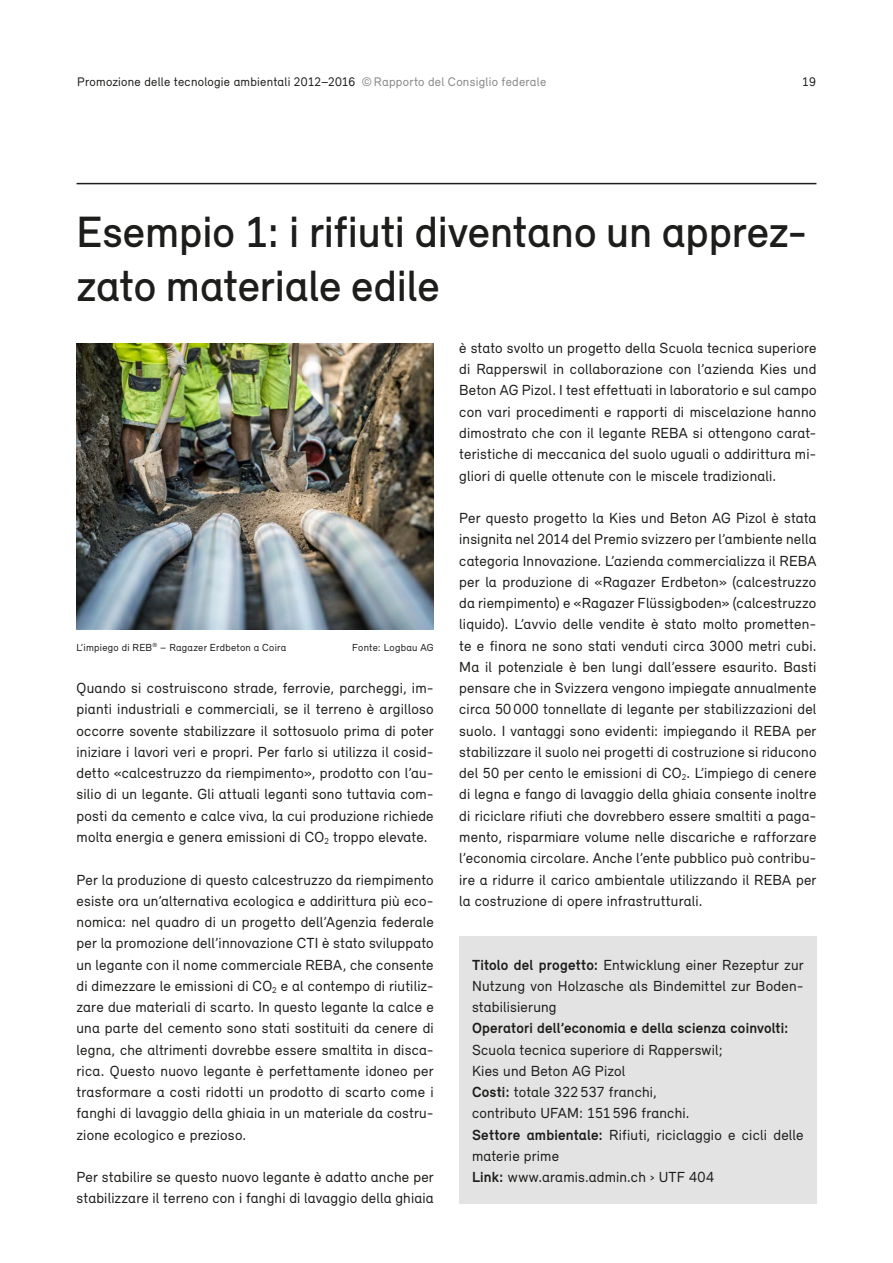
<style>
.page{position:relative;width:893px;height:1263px;background:#fff}
.page>*{position:absolute;margin:0;border:0;box-sizing:border-box;transform-origin:0 0}
.H1_07_Kapiteltitel{font:500 45px/54px "Relevant";letter-spacing:-.005em;color:#1d1d1b}
.P_07_Grundtext{font:15px/21.3px "Relevant";letter-spacing:.01em;color:#1d1d1b;text-align:justify}
.t1{font:12.75px "Relevant";letter-spacing:.02em;color:#1d1d1b}
.t2{font:10.5px "Relevant";letter-spacing:.025em;color:#1d1d1b}
.s1{color:#878787}
.s2{font-weight:700}
</style>
<div class="page">
<hr style="left:77px;top:183px;width:739px;height:1px;background:#1d1d1b">
<img style="left:77px;top:344px;width:357px;height:285px">
<div style="left:459px;top:935px;width:357px;height:268px;background:#e3e3e3"></div>
<p class="t1" style="left:77px;top:74px;width:470px">Promozione delle tecnologie ambientali 2012–2016 <span class="s1">©Rapporto del Consiglio federale</span></p>
<p class="t1" style="left:802px;top:74px;width:15px">19</p>
<h1 class="H1_07_Kapiteltitel" style="left:77px;top:204px;width:732px">Esempio 1: i rifiuti diventano un apprez&shy;zato materiale edile</h1>
<p class="t2" style="left:77px;top:641px;width:211px">L’impiego di REB<sup>®</sup> – Ragazer Erdbeton a Coira</p>
<p class="t2" style="left:352px;top:641px;width:83px">Fonte: Logbau AG</p>
<p class="P_07_Grundtext" style="left:77px;top:677px;width:359px">Quando si costruiscono strade, ferrovie, parcheggi, im&shy;pianti industriali e commerciali, se il terreno è argilloso occorre sovente stabilizzare il sottosuolo prima di poter iniziare i lavori veri e propri. Per farlo si utilizza il cosid&shy;detto «calcestruzzo da riempimento», prodotto con l’au&shy;silio di un legante. Gli attuali leganti sono tuttavia com&shy;posti da cemento e calce viva, la cui produzione richiede molta energia e genera emissioni di CO<sub>2</sub> troppo elevate.</p>
<p class="P_07_Grundtext" style="left:77px;top:868px;width:359px">Per la produzione di questo calcestruzzo da riempimento esiste ora un’alternativa ecologica e addirittura più eco&shy;nomica: nel quadro di un progetto dell’Agenzia federale per la promozione dell’innovazione CTI è stato sviluppato un legante con il nome commerciale REBA, che consente di dimezzare le emissioni di CO<sub>2</sub> e al contempo di riutiliz&shy;zare due materiali di scarto. In questo legante la calce e una parte del cemento sono stati sostituiti da cenere di legna, che altrimenti dovrebbe essere smaltita in disca&shy;rica. Questo nuovo legante è perfettamente idoneo per trasformare a costi ridotti un prodotto di scarto come i fanghi di lavaggio della ghiaia in un materiale da costru&shy;zione ecologico e prezioso.</p>
<p class="P_07_Grundtext" style="left:77px;top:1166px;width:359px">Per stabilire se questo nuovo legante è adatto anche per stabilizzare il terreno con i fanghi di lavaggio della ghiaia</p>
<p class="P_07_Grundtext" style="left:459px;top:337px;width:359px">è stato svolto un progetto della Scuola tecnica superiore di Rapperswil in collaborazione con l’azienda Kies und Beton AG Pizol. I test effettuati in laboratorio e sul campo con vari procedimenti e rapporti di miscelazione hanno dimostrato che con il legante REBA si ottengono carat&shy;teristiche di meccanica del suolo uguali o addirittura mi&shy;gliori di quelle ottenute con le miscele tradizionali.</p>
<p class="P_07_Grundtext" style="left:459px;top:507px;width:359px">Per questo progetto la Kies und Beton AG Pizol è stata insignita nel 2014 del Premio svizzero per l’ambiente nella categoria Innovazione. L’azienda commercializza il REBA per la produzione di «Ragazer Erdbeton» (calcestruzzo da riempimento) e «Ragazer Flüssigboden» (calcestruzzo liquido). L’avvio delle vendite è stato molto prometten&shy;te e finora ne sono stati venduti circa 3000 metri cubi.<br>Ma il potenziale è ben lungi dall’essere esaurito. Basti pensare che in Svizzera vengono impiegate annualmente circa 50 000 tonnellate di legante per stabilizzazioni del suolo. I vantaggi sono evidenti: impiegando il REBA per stabilizzare il suolo nei progetti di costruzione si riducono del 50 per cento le emissioni di CO<sub>2</sub>. L’impiego di cenere di legna e fango di lavaggio della ghiaia consente inoltre di riciclare rifiuti che dovrebbero essere smaltiti a paga&shy;mento, risparmiare volume nelle discariche e rafforzare l’economia circolare. Anche l’ente pubblico può contribu&shy;ire a ridurre il carico ambientale utilizzando il REBA per la costruzione di opere infrastrutturali.</p>
<p class="P_07_Grundtext" style="left:472px;top:953px;width:333px;text-align:left"><span class="s2">Titolo del progetto:</span> Entwicklung einer Rezeptur zur Nutzung von Holzasche als Bindemittel zur Boden&shy;stabilisierung<br><span class="s2">Operatori dell’economia e della scienza coinvolti:<br></span>Scuola tecnica superiore di Rapperswil;<br>Kies und Beton AG Pizol<br><span class="s2">Costi:</span> totale 322 537 franchi,<br>contributo UFAM: 151 596 franchi.<br><span class="s2">Settore ambientale:</span> Rifiuti, riciclaggio e cicli delle materie prime<br><span class="s2">Link:</span> www.aramis.admin.ch › UTF 404</p>
</div>
